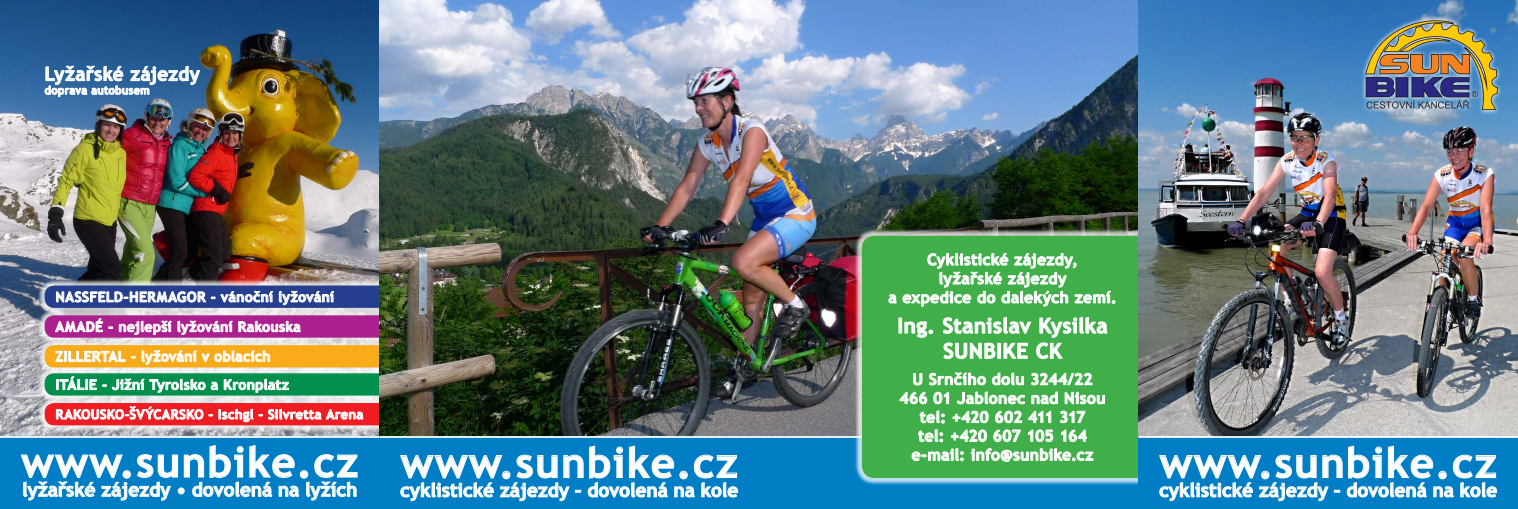
<style>
.page{position:relative;width:1518px;height:509px;background:#fff}
.page>*{position:absolute;margin:0;border:0;box-sizing:border-box;transform-origin:0 0}
.t1{font:700 42px "Trebuchet MS";letter-spacing:.03em;color:#fff}
.t2{font:700 21px/25.2px "Trebuchet MS";letter-spacing:.015em;color:#fff;text-align:center}
.t3{font:700 19.25px "Trebuchet MS";letter-spacing:.02em;color:#fff}
.t4{font:700 18.99px "Trebuchet MS";color:#fff}
.t5{font:700 15.75px/18.9px "Trebuchet MS";letter-spacing:.015em;color:#fff;text-align:center}
.t6{font:700 14px "Trebuchet MS";letter-spacing:.02em;color:#fff}
.t7{font:700 13.12px "Trebuchet MS";letter-spacing:.02em;color:#fff}
.t8{font:700 11.38px "Trebuchet MS";letter-spacing:.02em;color:#fff}
</style>
<div class="page">
<img style="left:0;top:0;width:379px;height:436px">
<div style="left:37px;top:308px;width:350px;height:37px;background:#fff;opacity:.75"></div>
<svg style="left:45px;top:315px;width:334px;height:22px;background:#b947a1"></svg>
<div style="left:37px;top:278px;width:350px;height:37px;background:#fff;opacity:.75"></div>
<svg style="left:45px;top:285px;width:334px;height:23px;background:#5065a3"></svg>
<svg style="left:45px;top:374px;width:334px;height:21px;background:#269f67"></svg>
<div style="left:37px;top:338px;width:350px;height:36px;background:#fff;opacity:.75"></div>
<svg style="left:45px;top:345px;width:334px;height:22px;background:#fab639"></svg>
<div style="left:37px;top:395px;width:350px;height:37px;background:#fff;opacity:.75"></div>
<svg style="left:45px;top:403px;width:334px;height:22px;background:#f1494e"></svg>
<img style="left:379px;top:0;width:759px;height:436px">
<div style="left:0;top:437px;width:1518px;height:71px;background:#007ec5"></div>
<svg style="left:20px;top:445px;width:338px;height:55px"></svg>
<svg style="left:400px;top:445px;width:338px;height:56px"></svg>
<svg style="left:1159px;top:445px;width:338px;height:56px"></svg>
<div style="left:855px;top:228px;width:291px;height:257px;background:#fff;opacity:.75"></div>
<div style="left:862px;top:236px;width:276px;height:242px;background:#40ae49"></div>
<svg style="left:888px;top:253px;width:227px;height:53px;background:#66be6e"></svg>
<div style="left:899px;top:318px;width:3px;height:15px;border:1px solid #fff"></div>
<svg style="left:905px;top:320px;width:28px;height:18px"></svg>
<svg style="left:943px;top:317px;width:165px;height:42px;background:#67be6e"></svg>
<svg style="left:913px;top:373px;width:9px;height:12px"></svg>
<svg style="left:929px;top:372px;width:57px;height:13px"></svg>
<svg style="left:992px;top:372px;width:32px;height:13px"></svg>
<svg style="left:1031px;top:372px;width:61px;height:13px"></svg>
<svg style="left:900px;top:391px;width:27px;height:13px"></svg>
<svg style="left:933px;top:391px;width:16px;height:13px"></svg>
<svg style="left:957px;top:391px;width:68px;height:13px"></svg>
<svg style="left:1032px;top:391px;width:26px;height:13px"></svg>
<svg style="left:1065px;top:391px;width:40px;height:13px"></svg>
<svg style="left:920px;top:410px;width:25px;height:13px"></svg>
<svg style="left:953px;top:410px;width:36px;height:13px"></svg>
<svg style="left:995px;top:410px;width:27px;height:13px"></svg>
<svg style="left:1028px;top:410px;width:23px;height:13px"></svg>
<svg style="left:1060px;top:410px;width:25px;height:13px"></svg>
<svg style="left:918px;top:429px;width:25px;height:13px"></svg>
<svg style="left:951px;top:429px;width:36px;height:13px"></svg>
<svg style="left:993px;top:429px;width:28px;height:13px"></svg>
<svg style="left:1028px;top:429px;width:25px;height:13px"></svg>
<svg style="left:1061px;top:429px;width:26px;height:13px"></svg>
<svg style="left:912px;top:448px;width:52px;height:13px"></svg>
<svg style="left:971px;top:448px;width:122px;height:13px;background:#89cd8f"></svg>
<img style="left:1138px;top:0;width:380px;height:436px">
<svg style="left:1361px;top:16px;width:141px;height:99px;background:#5b90c2"></svg>
<svg style="left:1365px;top:20px;width:133px;height:90px;background:#7f847c"></svg>
<div style="left:1138px;top:437px;width:15px;height:71px;background:#007ec5"></div>
<hr style="left:1138px;top:436px;width:380px;height:1px;background:#fff">
<svg style="left:45px;top:66px;width:155px;height:31px;background:#658cb5"></svg>
<p class="t3" style="left:45px;top:62px;width:157px">Lyžařské zájezdy</p>
<p class="t8" style="left:45px;top:83px;width:107px">doprava autobusem</p>
<p class="t6" style="left:55px;top:288px;width:280px">NASSFELD–HERMAGOR - vánoční lyžování</p>
<p class="t6" style="left:55px;top:318px;width:247px">AMADÉ - nejlepší lyžování Rakouska</p>
<p class="t6" style="left:55px;top:347px;width:217px">ZILLERTAL - lyžování v oblacích</p>
<p class="t6" style="left:55px;top:375px;width:235px">ITÁLIE - Jižní Tyrolsko a Kronplatz</p>
<p class="t7" style="left:55px;top:406px;width:309px">RAKOUSKO–ŠVÝCARSKO - Ischgl - Silvretta Arena</p>
<h1 class="t1" style="left:21px;top:435px;width:339px">www.sunbike.cz</h1>
<p class="t4" style="left:22px;top:477px;width:717px">lyžařské zájezdy • dovolená na lyžích <sup>www.sunbike.cz</sup></p>
<p class="t4" style="left:400px;top:478px;width:340px">cyklistické zájezdy – dovolená na kole</p>
<p class="t5" style="left:888px;top:250px;width:230px">Cyklistické zájezdy,<br>lyžařské zájezdy<br>a expedice do dalekých zemí.</p>
<h2 class="t2" style="left:897px;top:313px;width:212px">Ing. Stanislav Kysilka<br>SUNBIKE CK</h2>
<p class="t5" style="left:899px;top:369px;width:208px">U Srnčího dolu 3244/22<br>466 01 Jablonec nad Nisou tel: +420 602 411 317<br>tel: +420 607 105 164 e-mail: info@sunbike.cz</p>
<h1 class="t1" style="left:1160px;top:436px;width:339px">www.sunbike.cz</h1>
<p class="t4" style="left:1159px;top:478px;width:340px">cyklistické zájezdy – dovolená na kole</p>
</div>
